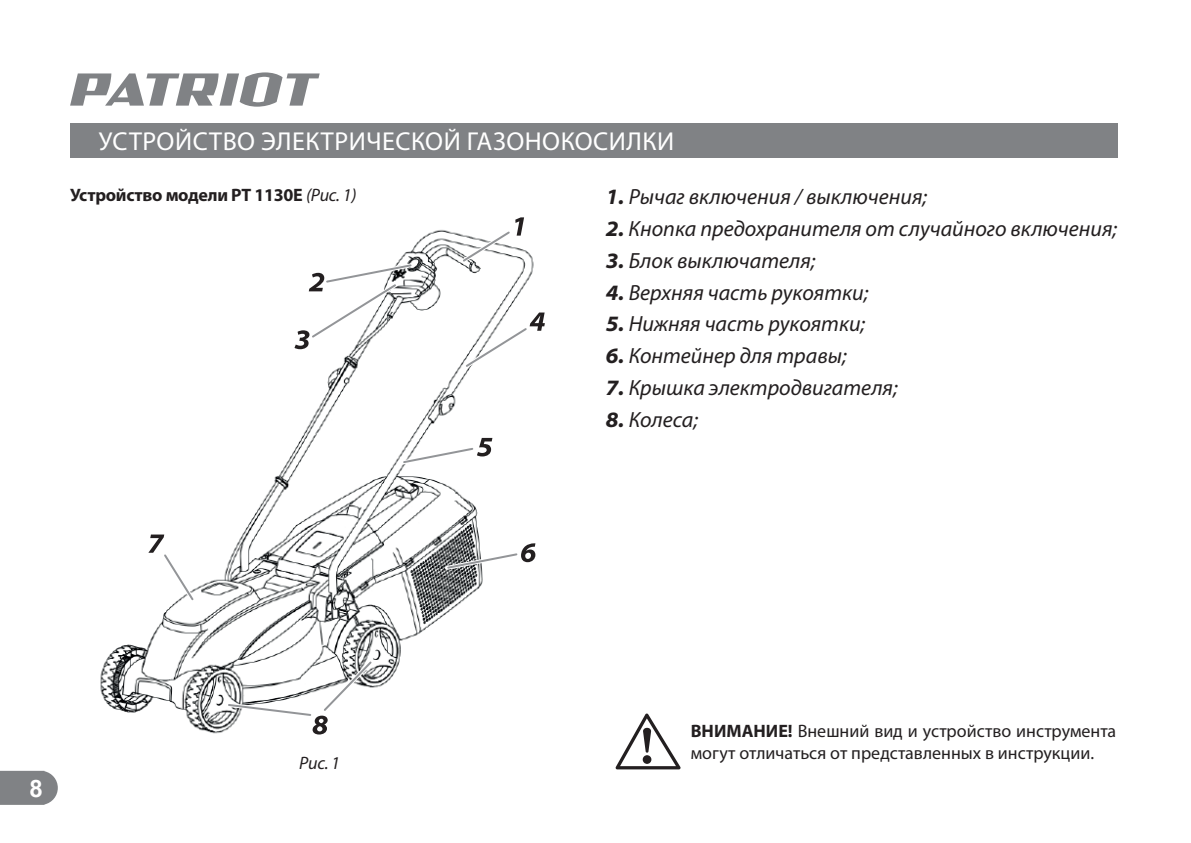
<style>
.page{position:relative;width:1191px;height:843px;background:#fff}
.page>*{position:absolute;margin:0;border:0;box-sizing:border-box;transform-origin:0 0}
.t1{font:26px "Myriad Pro";letter-spacing:.02em;color:#fff}
.t2{font:700 24px "Arial";color:#fff}
.t3{font:italic 22px "Myriad Pro";color:#231f20}
.t4{font:18px/21.6px "Myriad Pro";color:#231f20}
.t5{font:700 18px "Myriad Pro";letter-spacing:-.015em;color:#231f20}
.t6{font:italic 18px "Myriad Pro";color:#231f20}
.s1{font-weight:400;font-style:italic}
.s2{font-weight:700;font-stretch:semi-expanded}
.s3{font-weight:700}
</style>
<div class="page">
<svg style="left:0;top:770px;width:58px;height:34px;background:#8a8c8f"></svg>
<svg style="left:70px;top:72px;width:249px;height:35px"></svg>
<div style="left:70px;top:123px;width:1047px;height:34px;background:#808285"></div>
<svg style="left:615px;top:713px;width:66px;height:56px"></svg>
<img style="left:100px;top:229px;width:436px;height:506px">
<svg style="left:457px;top:217px;width:67px;height:49px"></svg>
<svg style="left:294px;top:260px;width:123px;height:89px"></svg>
<svg style="left:460px;top:312px;width:85px;height:60px"></svg>
<svg style="left:398px;top:438px;width:94px;height:29px"></svg>
<svg style="left:442px;top:543px;width:93px;height:29px"></svg>
<svg style="left:148px;top:534px;width:50px;height:71px"></svg>
<svg style="left:223px;top:655px;width:154px;height:79px"></svg>
<p class="t1" style="left:99px;top:125px;width:577px">УСТРОЙСТВО ЭЛЕКТРИЧЕСКОЙ ГАЗОНОКОСИЛКИ</p>
<p class="t5" style="left:70px;top:185px;width:288px">Устройство модели PT 1130E <span class="s1">(Рис. 1)</span></p>
<p class="t3" style="left:605px;top:183px;width:323px"><span class="s2">1.</span> Рычаг включения / выключения;</p>
<p class="t3" style="left:605px;top:215px;width:513px"><span class="s2">2.</span> Кнопка предохранителя от случайного включения;</p>
<p class="t3" style="left:605px;top:247px;width:211px"><span class="s2">3.</span> Блок выключателя;</p>
<p class="t3" style="left:605px;top:278px;width:264px"><span class="s2">4.</span> Верхняя часть рукоятки;</p>
<p class="t3" style="left:605px;top:310px;width:261px"><span class="s2">5.</span> Нижняя часть рукоятки;</p>
<p class="t3" style="left:605px;top:342px;width:243px"><span class="s2">6.</span> Контейнер для травы;</p>
<p class="t3" style="left:605px;top:374px;width:293px"><span class="s2">7.</span> Крышка электродвигателя;</p>
<p class="t3" style="left:605px;top:406px;width:94px"><span class="s2">8.</span> Колеса;</p>
<p class="t2" style="left:30px;top:771px;width:15px">8</p>
<p class="t6" style="left:299px;top:752px;width:42px">Рис. 1</p>
<p class="t4" style="left:690px;top:720px;width:427px"><span class="s3">ВНИМАНИЕ!</span> Внешний вид и устройство инструмента могут отличаться от представленных в инструкции.</p>
</div>
